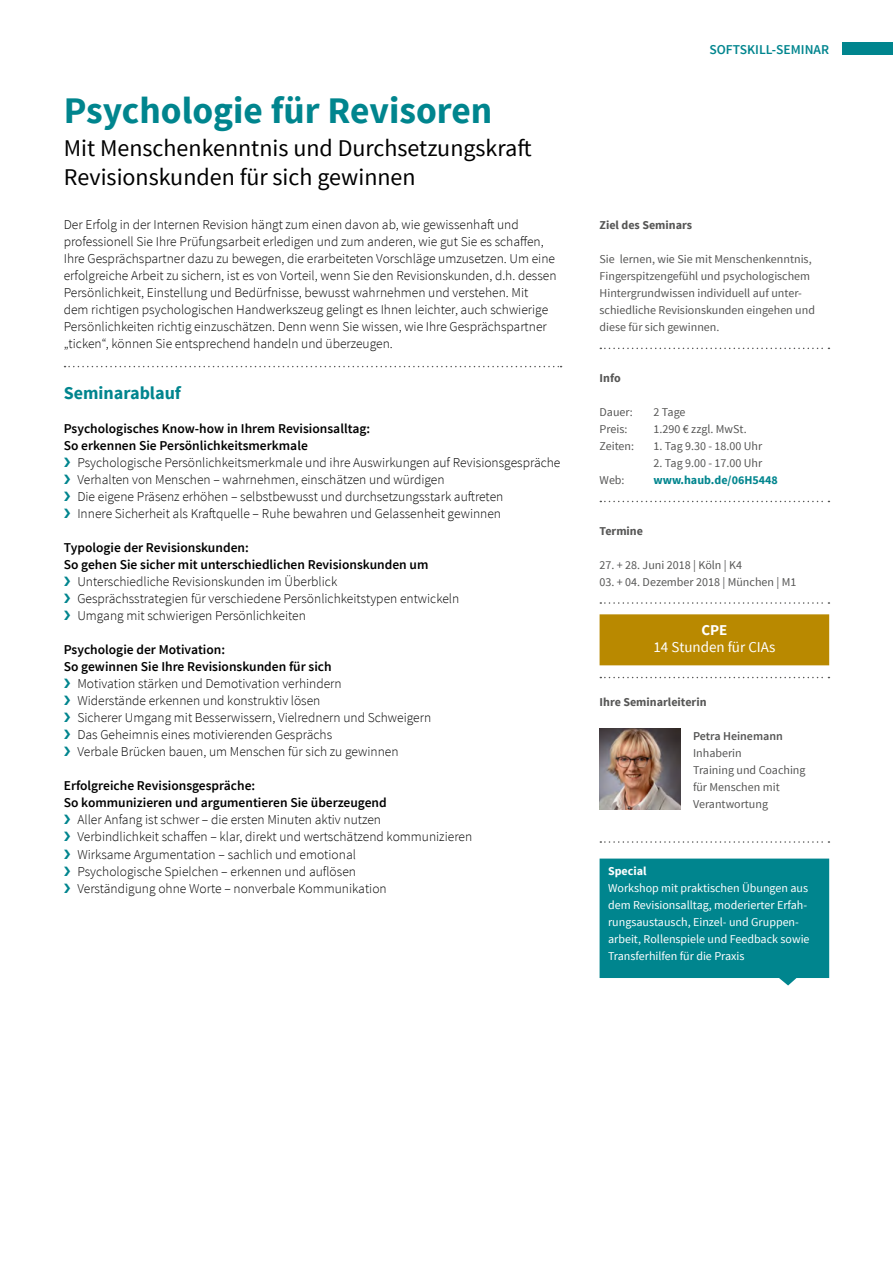
<style>
.page{position:relative;width:893px;height:1263px;background:#fff}
.page>*{position:absolute;margin:0;border:0;box-sizing:border-box;transform-origin:0 0}
.Headline_1{font:700 37.5px "Source Sans Pro";color:#00858e}
.Headline_2{font:24px/28.8px "Source Sans Pro";color:#000}
.Subheadline{font:700 18px "Source Sans Pro";color:#00858e}
.CPE{font:15px/16.5px "Source Sans Pro";color:#fff;text-align:center}
.Fließtext{font:300 13.5px/17px "Source Sans Pro";color:#000}
.Subheadline_2{font:600 13.5px/17px "Source Sans Pro";color:#000}
.t1{font:600 13.5px "Source Sans Pro";color:#00858e}
.Spalte_Infos{font:12px/17px "Source Sans Pro";color:#565655}
.Special{font:12px/17px "Source Sans Pro";color:#fff}
.Spalte_Infos-2{font:700 12px "Source Sans Pro";color:#565655}
.Spalte_Infos-3{font:700 12px "Source Sans Pro";color:#00858e}
.Spalte_Infos-4{font:600 12px "Source Sans Pro";color:#565655}
.Special-2{font:700 12px "Source Sans Pro";color:#fff}
.s1{font-weight:700}
</style>
<div class="page">
<div style="left:842px;top:43px;width:51px;height:12px;background:#00858e"></div>
<svg style="left:65px;top:366px;width:497px;height:1px"></svg>
<div style="left:600px;top:858px;width:229px;height:127px;background:#00858e"></div>
<svg style="left:600px;top:348px;width:229px;height:1px"></svg>
<svg style="left:600px;top:501px;width:229px;height:1px"></svg>
<svg style="left:600px;top:602px;width:229px;height:2px"></svg>
<div style="left:600px;top:614px;width:229px;height:51px;background:#b98900"></div>
<svg style="left:600px;top:677px;width:229px;height:1px"></svg>
<svg style="left:600px;top:841px;width:229px;height:2px"></svg>
<img style="left:600px;top:728px;width:80px;height:81px">
<p class="Headline_1" style="left:64px;top:87px;width:430px">Psychologie für Revisoren</p>
<p class="Headline_2" style="left:64px;top:134px;width:469px">Mit Menschenkenntnis und Durchsetzungskraft<br>Revisionskunden für sich gewinnen</p>
<p class="Fließtext" style="left:64px;top:216px;width:494px">Der Erfolg in der Internen Revision hängt zum einen davon ab, wie gewissenhaft und professionell Sie Ihre Prüfungsarbeit erledigen und zum anderen, wie gut Sie es schaffen, Ihre Gesprächspartner dazu zu bewegen, die erarbeiteten Vorschläge umzusetzen. Um eine erfolgreiche Arbeit zu sichern, ist es von Vorteil, wenn Sie den Revisionskunden, d.h. dessen Persönlichkeit, Einstellung und Bedürfnisse, bewusst wahrnehmen und verstehen. Mit dem richtigen psychologischen Handwerkszeug gelingt es Ihnen leichter, auch schwierige Persönlichkeiten richtig einzuschätzen. Denn wenn Sie wissen, wie Ihre Gesprächspartner „ticken“, können Sie entsprechend handeln und überzeugen.</p>
<p class="Subheadline" style="left:64px;top:382px;width:119px">Seminarablauf</p>
<p class="Subheadline_2" style="left:64px;top:421px;width:308px">Psychologisches Know-how in Ihrem Revisionsalltag:<br>So erkennen Sie Persönlichkeitsmerkmale</p>
<p class="Fließtext" style="left:77px;top:454px;width:485px">Psychologische Persönlichkeitsmerkmale und ihre Auswirkungen auf Revisionsgespräche</p>
<p class="Fließtext" style="left:77px;top:471px;width:369px">Verhalten von Menschen – wahrnehmen, einschätzen und würdigen</p>
<p class="Fließtext" style="left:77px;top:488px;width:427px">Die eigene Präsenz erhöhen – selbstbewusst und durchsetzungsstark auftreten</p>
<p class="Fließtext" style="left:77px;top:505px;width:425px">Innere Sicherheit als Kraftquelle – Ruhe bewahren und Gelassenheit gewinnen</p>
<p class="Subheadline_2" style="left:64px;top:540px;width:366px">Typologie der Revisionskunden:<br>So gehen Sie sicher mit unterschiedlichen Revisionskunden um</p>
<p class="Fließtext" style="left:77px;top:573px;width:261px">Unterschiedliche Revisionskunden im Überblick</p>
<p class="Fließtext" style="left:77px;top:590px;width:383px">Gesprächsstrategien für verschiedene Persönlichkeitstypen entwickeln</p>
<p class="Fließtext" style="left:77px;top:607px;width:230px">Umgang mit schwierigen Persönlichkeiten</p>
<p class="Subheadline_2" style="left:64px;top:642px;width:269px">Psychologie der Motivation:<br>So gewinnen Sie Ihre Revisionskunden für sich</p>
<p class="Fließtext" style="left:77px;top:675px;width:266px">Motivation stärken und Demotivation verhindern</p>
<p class="Fließtext" style="left:77px;top:692px;width:245px">Widerstände erkennen und konstruktiv lösen</p>
<p class="Fließtext" style="left:77px;top:709px;width:355px">Sicherer Umgang mit Besserwissern, Vielrednern und Schweigern</p>
<p class="Fließtext" style="left:77px;top:726px;width:256px">Das Geheimnis eines motivierenden Gesprächs</p>
<p class="Fließtext" style="left:77px;top:743px;width:323px">Verbale Brücken bauen, um Menschen für sich zu gewinnen</p>
<p class="Subheadline_2" style="left:64px;top:778px;width:324px">Erfolgreiche Revisionsgespräche:<br>So kommunizieren und argumentieren Sie überzeugend</p>
<p class="Fließtext" style="left:77px;top:811px;width:305px">Aller Anfang ist schwer – die ersten Minuten aktiv nutzen</p>
<p class="Fließtext" style="left:77px;top:829px;width:396px">Verbindlichkeit schaffen – klar, direkt und wertschätzend kommunizieren</p>
<p class="Fließtext" style="left:77px;top:846px;width:280px">Wirksame Argumentation – sachlich und emotional</p>
<p class="Fließtext" style="left:77px;top:863px;width:280px">Psychologische Spielchen – erkennen und auflösen</p>
<p class="Fließtext" style="left:77px;top:880px;width:311px">Verständigung ohne Worte – nonverbale Kommunikation</p>
<p class="t1" style="left:709px;top:40px;width:121px">SOFTSKILL-SEMINAR</p>
<p class="Spalte_Infos-2" style="left:600px;top:217px;width:94px">Ziel des Seminars</p>
<p class="Spalte_Infos" style="left:600px;top:251px;width:217px">Sie lernen, wie Sie mit Menschenkenntnis, Fingerspitzengefühl und psychologischem Hintergrundwissen individuell auf unter&shy;schiedliche Revisionskunden eingehen und diese für sich gewinnen.</p>
<p class="Spalte_Infos-2" style="left:600px;top:370px;width:23px">Info</p>
<p class="Spalte_Infos" style="left:600px;top:403px;width:35px">Dauer:</p>
<p class="Spalte_Infos" style="left:654px;top:403px;width:33px">2 Tage</p>
<p class="Spalte_Infos" style="left:600px;top:420px;width:29px">Preis:</p>
<p class="Spalte_Infos" style="left:654px;top:420px;width:95px">1.290 € zzgl. MwSt.</p>
<p class="Spalte_Infos" style="left:600px;top:437px;width:36px">Zeiten:</p>
<p class="Spalte_Infos" style="left:654px;top:437px;width:110px">1. Tag 9.30 - 18.00 Uhr</p>
<p class="Spalte_Infos" style="left:654px;top:454px;width:110px">2. Tag 9.00 - 17.00 Uhr</p>
<p class="Spalte_Infos" style="left:600px;top:471px;width:27px">Web:</p>
<p class="Spalte_Infos-3" style="left:654px;top:472px;width:126px">www.haub.de/06H5448</p>
<p class="Spalte_Infos-2" style="left:600px;top:523px;width:45px">Termine</p>
<p class="Spalte_Infos" style="left:600px;top:556px;width:144px">27. + 28. Juni 2018 | Köln | K4</p>
<p class="Spalte_Infos" style="left:600px;top:573px;width:198px">03. + 04. Dezember 2018 | München | M1</p>
<p class="CPE" style="left:653px;top:622px;width:123px"><span class="s1">CPE<br></span>14 Stunden für CIAs</p>
<p class="Spalte_Infos-2" style="left:600px;top:694px;width:108px">Ihre Seminarleiterin</p>
<p class="Spalte_Infos-4" style="left:693px;top:728px;width:91px">Petra Heinemann</p>
<p class="Spalte_Infos" style="left:693px;top:744px;width:50px">Inhaberin</p>
<p class="Spalte_Infos" style="left:693px;top:761px;width:114px">Training und Coaching für Menschen mit<br>Verantwortung</p>
<p class="Special-2" style="left:608px;top:863px;width:40px">Special</p>
<p class="Special" style="left:608px;top:879px;width:203px">Workshop mit praktischen Übungen aus dem Revisionsalltag, moderierter Erfah&shy;rungsaustausch, Einzel- und Gruppen‑ arbeit, Rollenspiele und Feedback sowie Transferhilfen für die Praxis</p>
</div>
